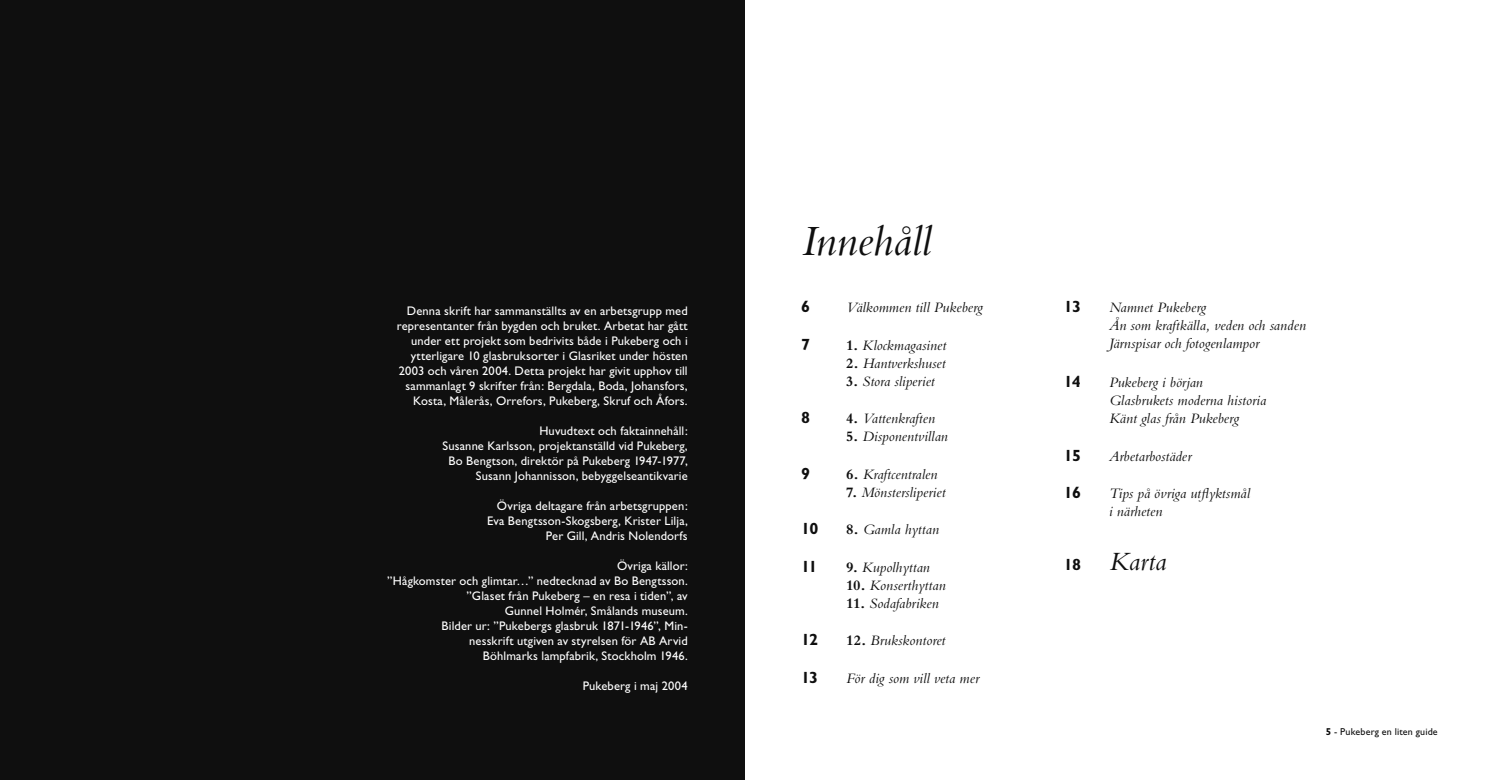
<style>
.page{position:relative;width:1489px;height:780px;background:#fff}
.page>*{position:absolute;margin:0;border:0;box-sizing:border-box;transform-origin:0 0}
.Storrubrik{font:italic 45px "Bembo";letter-spacing:-.005em;color:#0f0f0f}
.Mellanrubrik{font:italic 27.5px "Bembo";letter-spacing:.01em;color:#0f0f0f}
.TOC_body_text{font:700 16.25px "Gill Sans";letter-spacing:-.055em;color:#0f0f0f}
.TOC_body_text-2{font:italic 15px "Bembo";color:#0f0f0f}
.Faktatext{font:12.5px/15px "Gill Sans";letter-spacing:.01em;color:#fff;text-align:right}
.t1{font:10px "Gill Sans";letter-spacing:.02em;color:#0f0f0f}
.s1{font-weight:700;font-style:normal}
.s2{font-family:"Gill Sans";font-weight:700;font-style:normal;font-size:16.25px}
.s3{font-weight:700}
</style>
<div class="page">
<div style="left:0;top:0;width:744px;height:780px;background:#0f0f0f"></div>
<p class="Faktatext" style="left:397px;top:303px;width:292px">Denna skrift har sammanställts av en arbetsgrupp med representanter från bygden och bruket. Arbetat har gått under ett projekt som bedrivits både i Pukeberg och i ytterligare 10 glasbruksorter i Glasriket under hösten 2003 och våren 2004. Detta projekt har givit upphov till sammanlagt 9 skrifter från: Bergdala, Boda, Johansfors, Kosta, Målerås, Orrefors, Pukeberg, Skruf och Åfors.</p>
<p class="Faktatext" style="left:539px;top:423px;width:150px">Huvudtext och faktainnehåll:</p>
<p class="Faktatext" style="left:442px;top:438px;width:247px">Susanne Karlsson, projektanställd vid Pukeberg,</p>
<p class="Faktatext" style="left:448px;top:453px;width:241px">Bo Bengtson, direktör på Pukeberg 1947-1977,</p>
<p class="Faktatext" style="left:476px;top:468px;width:213px">Susann Johannisson, bebyggelseantikvarie</p>
<p class="Faktatext" style="left:497px;top:498px;width:192px">Övriga deltagare från arbetsgruppen:</p>
<p class="Faktatext" style="left:487px;top:513px;width:202px">Eva Bengtsson-Skogsberg, Krister Lilja,</p>
<p class="Faktatext" style="left:546px;top:528px;width:143px">Per Gill, Andris Nolendorfs</p>
<p class="Faktatext" style="left:617px;top:558px;width:72px">Övriga källor:</p>
<p class="Faktatext" style="left:387px;top:573px;width:302px">”Hågkomster och glimtar…” nedtecknad av Bo Bengtsson.</p>
<p class="Faktatext" style="left:466px;top:588px;width:223px">”Glaset från Pukeberg – en resa i tiden”, av<br>Gunnel Holmér, Smålands museum.</p>
<p class="Faktatext" style="left:441px;top:618px;width:248px">Bilder ur: ”Pukebergs glasbruk 1871-1946”, Min&shy;nesskrift utgiven av styrelsen för AB Arvid</p>
<p class="Faktatext" style="left:483px;top:648px;width:206px">Böhlmarks lampfabrik, Stockholm 1946.</p>
<p class="Faktatext" style="left:582px;top:678px;width:107px">Pukeberg i maj 2004</p>
<p class="Storrubrik" style="left:801px;top:215px;width:132px">Innehåll</p>
<p class="TOC_body_text" style="left:801px;top:297px;width:10px">6</p>
<p class="TOC_body_text-2" style="left:846px;top:299px;width:138px">Välkommen till Pukeberg</p>
<p class="TOC_body_text" style="left:801px;top:334px;width:10px">7</p>
<p class="TOC_body_text-2" style="left:846px;top:336px;width:102px"><span class="s1">1.</span> Klockmagasinet</p>
<p class="TOC_body_text-2" style="left:846px;top:354px;width:101px"><span class="s1">2.</span> Hantverkshuset</p>
<p class="TOC_body_text-2" style="left:846px;top:372px;width:90px"><span class="s1">3.</span> Stora sliperiet</p>
<p class="TOC_body_text" style="left:801px;top:408px;width:10px">8</p>
<p class="TOC_body_text-2" style="left:846px;top:410px;width:90px"><span class="s1">4.</span> Vattenkraften</p>
<p class="TOC_body_text-2" style="left:846px;top:428px;width:103px"><span class="s1">5.</span> Disponentvillan</p>
<p class="TOC_body_text" style="left:801px;top:463px;width:10px">9</p>
<p class="TOC_body_text-2" style="left:846px;top:465px;width:93px"><span class="s1">6.</span> Kraftcentralen</p>
<p class="TOC_body_text-2" style="left:846px;top:483px;width:101px"><span class="s1">7.</span> Mönstersliperiet</p>
<p class="TOC_body_text" style="left:801px;top:519px;width:19px">10</p>
<p class="TOC_body_text-2" style="left:846px;top:521px;width:94px"><span class="s1">8.</span> Gamla hyttan</p>
<p class="TOC_body_text" style="left:801px;top:556px;width:18px">11</p>
<p class="TOC_body_text-2" style="left:846px;top:558px;width:85px"><span class="s1">9.</span> Kupolhyttan</p>
<p class="TOC_body_text-2" style="left:846px;top:576px;width:101px"><span class="s1">10.</span> Konserthyttan</p>
<p class="TOC_body_text-2" style="left:846px;top:594px;width:94px"><span class="s1">11.</span> Sodafabriken</p>
<p class="TOC_body_text" style="left:801px;top:630px;width:18px">12</p>
<p class="TOC_body_text-2" style="left:846px;top:632px;width:101px"><span class="s1">12.</span> Brukskontoret</p>
<p class="TOC_body_text" style="left:801px;top:667px;width:19px">13</p>
<p class="TOC_body_text-2" style="left:846px;top:669px;width:134px">För dig som vill veta mer</p>
<p class="TOC_body_text" style="left:1063px;top:297px;width:19px">13</p>
<p class="TOC_body_text-2" style="left:1108px;top:298px;width:99px">Namnet Pukeberg</p>
<p class="TOC_body_text-2" style="left:1108px;top:316px;width:198px">Ån som kraftkälla, veden och sanden</p>
<p class="TOC_body_text-2" style="left:1108px;top:334px;width:152px">Järnspisar och fotogenlampor</p>
<p class="TOC_body_text" style="left:1063px;top:372px;width:18px">14</p>
<p class="TOC_body_text-2" style="left:1108px;top:373px;width:95px">Pukeberg i början</p>
<p class="TOC_body_text-2" style="left:1108px;top:391px;width:159px">Glasbrukets moderna historia</p>
<p class="TOC_body_text-2" style="left:1108px;top:409px;width:131px">Känt glas från Pukeberg</p>
<p class="TOC_body_text" style="left:1063px;top:445px;width:19px">15</p>
<p class="TOC_body_text-2" style="left:1108px;top:447px;width:84px">Arbetarbostäder</p>
<p class="TOC_body_text" style="left:1063px;top:483px;width:19px">16</p>
<p class="TOC_body_text-2" style="left:1108px;top:484px;width:143px">Tips på övriga utflyktsmål</p>
<p class="TOC_body_text-2" style="left:1108px;top:502px;width:55px">i närheten</p>
<p class="Mellanrubrik" style="left:1063px;top:545px;width:104px"><span class="s2">18</span> Karta</p>
<p class="t1" style="left:1325px;top:726px;width:113px"><span class="s3">5</span> - Pukeberg en liten guide</p>
</div>
